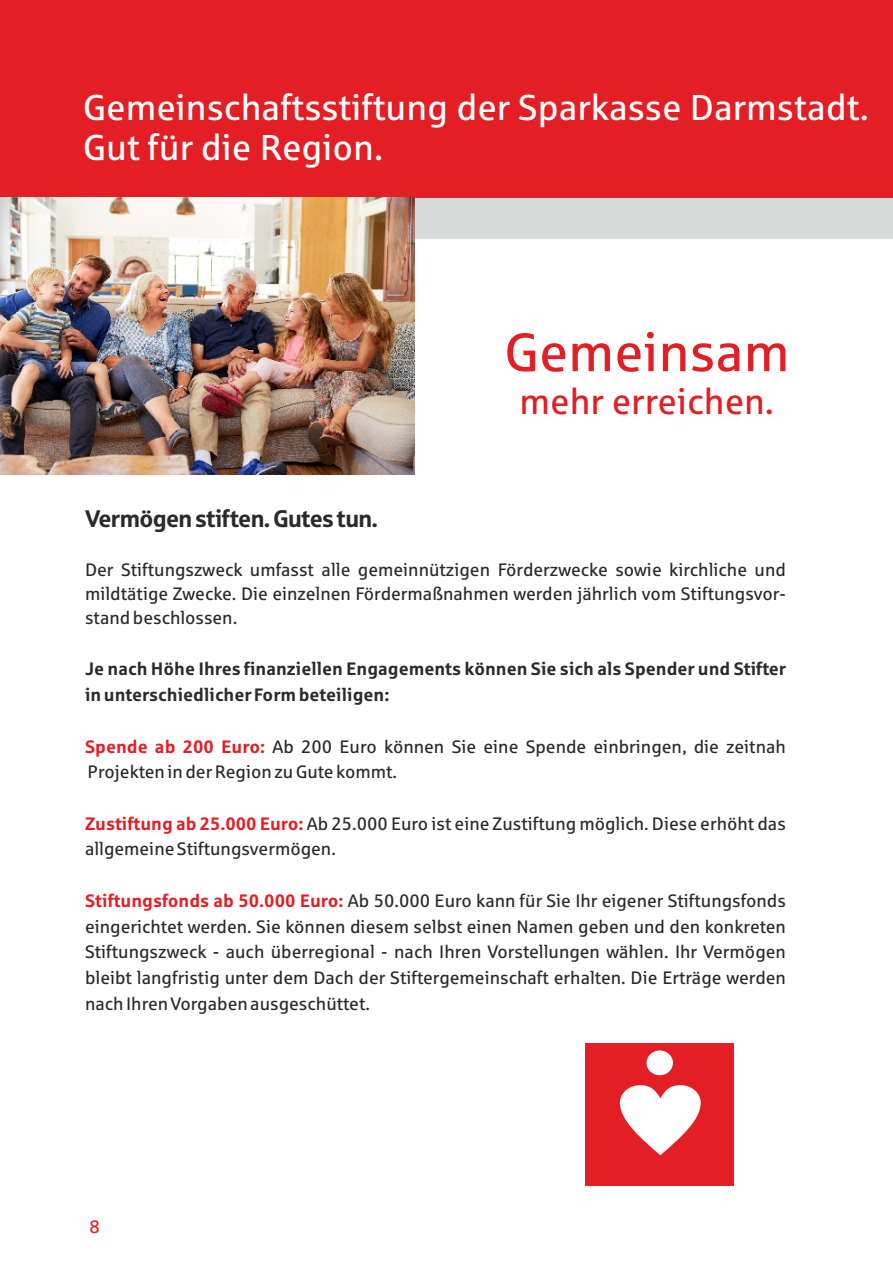
<style>
.page{position:relative;width:893px;height:1263px;background:#fff}
.page>*{position:absolute;margin:0;border:0;box-sizing:border-box;transform-origin:0 0}
.t1{font:54px "Sparkasse Rg";color:#e31e24}
.t2{font:36px/39.5px "Sparkasse Rg";color:#fefefe}
.t3{font:36px "Sparkasse Rg";color:#e31e24}
.t4{font:24px "Sparkasse Head";color:#2b2a29}
.t5{font:18px/25.7px "Sparkasse Rg";color:#2b2a29;text-align:justify}
.t6{font:700 18px/25.8px "Sparkasse Rg";color:#2b2a29}
.t7{font:18px "Sparkasse Rg";color:#e31e24}
.s1{font-weight:700;color:#e31e24}
</style>
<div class="page">
<div style="left:0;top:0;width:893px;height:231px;background:#e31e24"></div>
<div style="left:0;top:198px;width:893px;height:40px;background:#d9dada"></div>
<img style="left:0;top:198px;width:414px;height:276px">
<div style="left:585px;top:1043px;width:148px;height:142px;background:#e31e24"></div>
<svg style="left:620px;top:1085px;width:81px;height:70px"></svg>
<div style="left:646px;top:1050px;width:27px;height:25px;background:#fefefe;border-radius:50%"></div>
<h2 class="t2" style="left:83px;top:91px;width:787px">Gemeinschaftsstiftung der Sparkasse Darmstadt.<br>Gut für die Region.</h2>
<h1 class="t1" style="left:504px;top:331px;width:287px">Gemeinsam</h1>
<h2 class="t3" style="left:520px;top:388px;width:256px">mehr erreichen.</h2>
<h3 class="t4" style="left:85px;top:509px;width:294px">Vermögen stiften. Gutes tun.</h3>
<p class="t5" style="left:85px;top:560px;width:702px;line-height:23.7px">Der Stiftungszweck umfasst alle gemeinnützigen Förderzwecke sowie kirchliche und mildtätige Zwecke. Die einzelnen Fördermaßnahmen werden jährlich vom Stiftungsvor&shy;stand beschlossen.</p>
<p class="t6" style="left:85px;top:657px;width:703px">Je nach Höhe Ihres finanziellen Engagements können Sie sich als Spender und Stifter in unterschiedlicherForm beteiligen:</p>
<p class="t5" style="left:85px;top:735px;width:702px"><span class="s1">Spende ab 200 Euro:</span> Ab 200 Euro können Sie eine Spende einbringen, die zeitnah<br>Projekten in derRegion zu Gute kommt.</p>
<p class="t5" style="left:85px;top:812px;width:702px"><span class="s1">Zustiftung ab 25.000 Euro:</span> Ab 25.000 Euro ist eine Zustiftung möglich. Diese erhöht das allgemeine Stiftungsvermögen.</p>
<p class="t5" style="left:85px;top:889px;width:702px"><span class="s1">Stiftungsfonds ab 50.000 Euro:</span> Ab 50.000 Euro kann für Sie Ihr eigener Stiftungsfonds eingerichtet werden. Sie können diesem selbst einen Namen geben und den konkreten Stiftungszweck - auch überregional - nach Ihren Vorstellungen wählen. Ihr Vermögen bleibt langfristig unter dem Dach der Stiftergemeinschaft erhalten. Die Erträge werden nach Ihren Vorgaben ausgeschüttet.</p>
<p class="t7" style="left:89px;top:1220px;width:12px">8</p>
</div>
